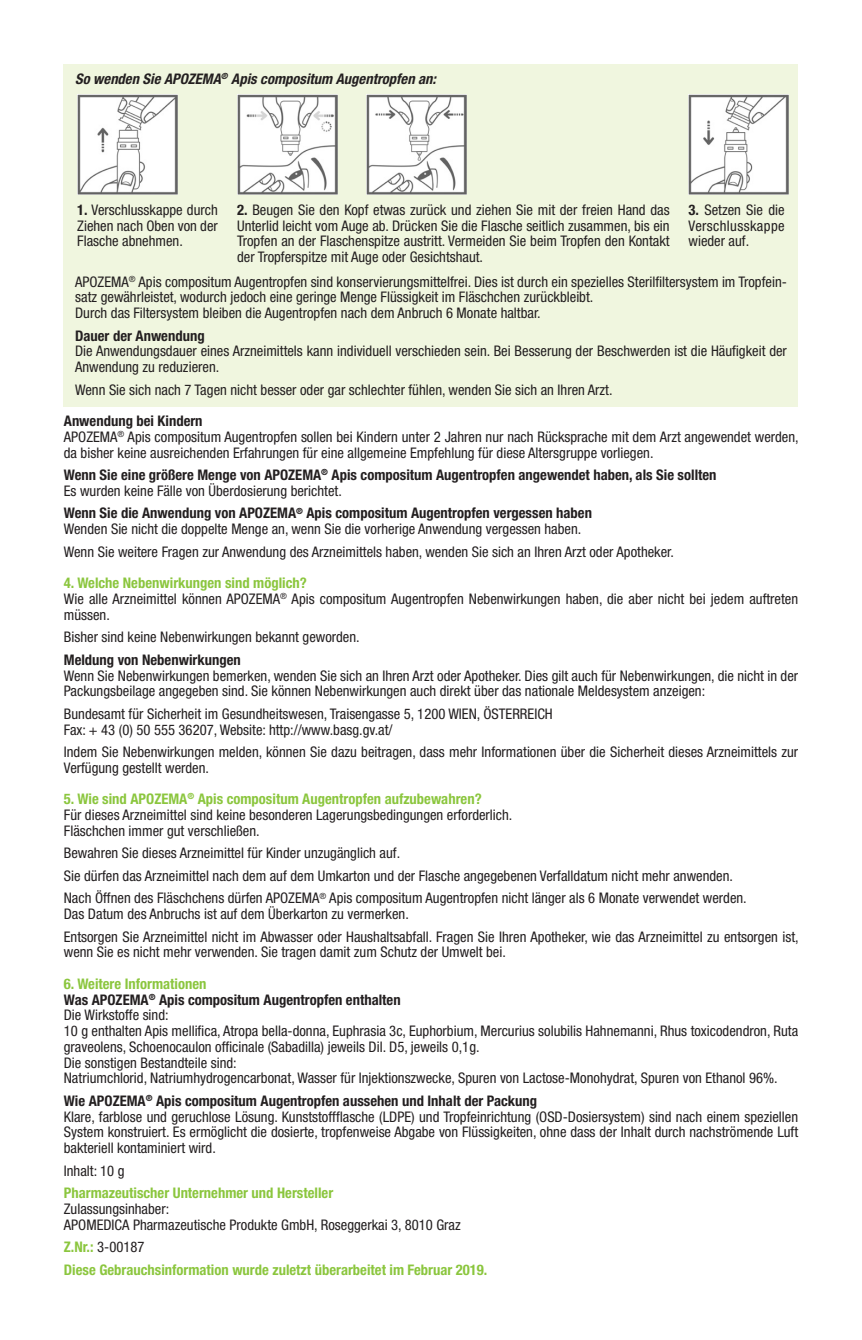
<style>
.page{position:relative;width:862px;height:1340px;background:#fff}
.page>*{position:absolute;margin:0;border:0;box-sizing:border-box;transform-origin:0 0}
.t1{font:condensed 14.62px/15.8px "Helvetica Neue LT Std";color:#231f20}
.t2{font:700 condensed 14.62px/15.8px "Helvetica Neue LT Std";color:#231f20}
.t3{font:700 condensed 14.62px/22.5px "Helvetica Neue LT Std";color:#8bc63e}
.t4{font:italic 700 condensed 14.62px "Helvetica Neue LT Std";color:#231f20}
.s1{font-weight:700}
.s2{font-weight:400}
.s3{font-weight:700;color:#8bc63e}
.s4{font-weight:400;color:#231f20}
</style>
<div class="page">
<div style="left:64px;top:64px;width:733px;height:342px;background:#f0f6df"></div>
<img style="left:77px;top:95px;width:100px;height:100px">
<img style="left:237px;top:95px;width:100px;height:100px">
<img style="left:366px;top:95px;width:100px;height:100px">
<img style="left:688px;top:95px;width:100px;height:100px">
<p class="t4" style="left:75px;top:70px;width:362px">So wenden Sie APOZEMA<sup>®</sup> Apis compositum Augentropfen an:</p>
<p class="t1" style="left:77px;top:202px;width:142px;text-align:justify"><span class="s1">1.</span> Verschlusskappe durch Ziehen nach Oben von der Flasche abnehmen.</p>
<p class="t1" style="left:237px;top:202px;width:434px;text-align:justify"><span class="s1">2.</span> Beugen Sie den Kopf etwas zurück und ziehen Sie mit der freien Hand das Unterlid leicht vom Auge ab. Drücken Sie die Flasche seitlich zusammen, bis ein Tropfen an der Flaschenspitze austritt. Vermeiden Sie beim Tropfen den Kontakt der Tropferspitze mit Auge oder Gesichtshaut.</p>
<p class="t1" style="left:688px;top:202px;width:98px;text-align:justify"><span class="s1">3.</span> Setzen Sie die Verschlusskappe wieder auf.</p>
<p class="t1" style="left:75px;top:273px;width:713px">APOZEMA<sup>®</sup> Apis compositum Augentropfen sind konservierungsmittelfrei. Dies ist durch ein spezielles Sterilfiltersystem im Tropfein&shy;satz gewährleistet, wodurch jedoch eine geringe Menge Flüssigkeit im Fläschchen zurückbleibt.<br>Durch das Filtersystem bleiben die Augentropfen nach dem Anbruch 6 Monate haltbar.</p>
<p class="t2" style="left:75px;top:327px;width:131px">Dauer der Anwendung</p>
<p class="t1" style="left:75px;top:343px;width:713px">Die Anwendungsdauer eines Arzneimittels kann individuell verschieden sein. Bei Besserung der Beschwerden ist die Häufigkeit der<br>Anwendung zu reduzieren.</p>
<p class="t1" style="left:75px;top:381px;width:538px">Wenn Sie sich nach 7 Tagen nicht besser oder gar schlechter fühlen, wenden Sie sich an Ihren Arzt.</p>
<p class="t1" style="left:64px;top:413px;width:736px"><span class="s1">Anwendung bei Kindern<br></span>APOZEMA<sup>®</sup> Apis compositum Augentropfen sollen bei Kindern unter 2 Jahren nur nach Rücksprache mit dem Arzt angewendet werden, da bisher keine ausreichenden Erfahrungen für eine allgemeine Empfehlung für diese Altersgruppe vorliegen.</p>
<p class="t2" style="left:64px;top:467px;width:654px">Wenn Sie eine größere Menge von APOZEMA<sup>®</sup> Apis compositum Augentropfen angewendet haben, als Sie sollten<br><span class="s2">Es wurden keine Fälle von Überdosierung berichtet.</span></p>
<p class="t1" style="left:64px;top:505px;width:529px"><span class="s1">Wenn Sie die Anwendung von APOZEMA</span><sup>®</sup> <span class="s1">Apis compositum Augentropfen vergessen haben<br></span>Wenden Sie nicht die doppelte Menge an, wenn Sie die vorherige Anwendung vergessen haben.</p>
<p class="t1" style="left:64px;top:543px;width:611px">Wenn Sie weitere Fragen zur Anwendung des Arzneimittels haben, wenden Sie sich an Ihren Arzt oder Apotheker.</p>
<p class="t1" style="left:64px;top:575px;width:735px"><span class="s3">4. Welche Nebenwirkungen sind möglich?<br></span>Wie alle Arzneimittel können APOZEMA<sup>®</sup> Apis compositum Augentropfen Nebenwirkungen haben, die aber nicht bei jedem auftreten müssen.</p>
<p class="t1" style="left:64px;top:629px;width:297px">Bisher sind keine Nebenwirkungen bekannt geworden.</p>
<p class="t2" style="left:64px;top:651px;width:178px">Meldung von Nebenwirkungen</p>
<p class="t1" style="left:64px;top:667px;width:735px">Wenn Sie Nebenwirkungen bemerken, wenden Sie sich an Ihren Arzt oder Apotheker. Dies gilt auch für Nebenwirkungen, die nicht in der<br>Packungsbeilage angegeben sind. Sie können Nebenwirkungen auch direkt über das nationale Meldesystem anzeigen:</p>
<p class="t1" style="left:64px;top:705px;width:490px">Bundesamt für Sicherheit im Gesundheitswesen, Traisengasse 5, 1200 WIEN, ÖSTERREICH<br>Fax: + 43 (0) 50 555 36207, Website: http://www.basg.gv.at/</p>
<p class="t1" style="left:64px;top:744px;width:735px">Indem Sie Nebenwirkungen melden, können Sie dazu beitragen, dass mehr Informationen über die Sicherheit dieses Arzneimittels zur<br>Verfügung gestellt werden.</p>
<p class="t1" style="left:64px;top:791px;width:450px"><span class="s3">5. Wie sind APOZEMA</span><sup>®</sup> <span class="s3">Apis compositum Augentropfen aufzubewahren?<br></span>Für dieses Arzneimittel sind keine besonderen Lagerungsbedingungen erforderlich.<br>Fläschchen immer gut verschließen.</p>
<p class="t1" style="left:64px;top:841px;width:684px;line-height:22.5px">Bewahren Sie dieses Arzneimittel für Kinder unzugänglich auf.<br>Sie dürfen das Arzneimittel nach dem auf dem Umkarton und der Flasche angegebenen Verfalldatum nicht mehr anwenden.<br>Nach Öffnen des Fläschchens dürfen APOZEMA<sup>®</sup> Apis compositum Augentropfen nicht länger als 6 Monate verwendet werden.</p>
<p class="t1" style="left:64px;top:902px;width:736px;line-height:22.5px">Das Datum des Anbruchs ist auf dem Überkarton zu vermerken.<br>Entsorgen Sie Arzneimittel nicht im Abwasser oder Haushaltsabfall. Fragen Sie Ihren Apotheker, wie das Arzneimittel zu entsorgen ist,</p>
<p class="t1" style="left:64px;top:944px;width:443px">wenn Sie es nicht mehr verwenden. Sie tragen damit zum Schutz der Umwelt bei.</p>
<p class="t1" style="left:64px;top:975px;width:735px"><span class="s3">6. Weitere Informationen<br></span><span class="s1">Was APOZEMA</span><sup>®</sup> <span class="s1">Apis compositum Augentropfen enthalten<br></span>Die Wirkstoffe sind:<br>10 g enthalten Apis mellifica, Atropa bella-donna, Euphrasia 3c, Euphorbium, Mercurius solubilis Hahnemanni, Rhus toxicodendron, Ruta graveolens, Schoenocaulon officinale (Sabadilla) jeweils Dil. D5, jeweils 0,1g.<br>Die sonstigen Bestandteile sind:<br>Natriumchlorid, Natriumhydrogencarbonat, Wasser für Injektionszwecke, Spuren von Lactose-Monohydrat, Spuren von Ethanol 96%.</p>
<p class="t1" style="left:64px;top:1092px;width:735px"><span class="s1">Wie APOZEMA</span><sup>®</sup> <span class="s1">Apis compositum Augentropfen aussehen und Inhalt der Packung<br></span>Klare, farblose und geruchlose Lösung. Kunststoffflasche (LDPE) und Tropfeinrichtung (OSD-Dosiersystem) sind nach einem speziellen System konstruiert. Es ermöglicht die dosierte, tropfenweise Abgabe von Flüssigkeiten, ohne dass der Inhalt durch nachströmende Luft bakteriell kontaminiert wird.</p>
<p class="t1" style="left:64px;top:1162px;width:62px">Inhalt: 10 g</p>
<p class="t3" style="left:64px;top:1181px;width:271px">Pharmazeutischer Unternehmer und Hersteller</p>
<p class="t1" style="left:64px;top:1200px;width:398px">Zulassungsinhaber:<br>APOMEDICA Pharmazeutische Produkte GmbH, Roseggerkai 3, 8010 Graz</p>
<p class="t3" style="left:64px;top:1235px;width:425px">Z.Nr.: <span class="s4">3-00187<br></span>Diese Gebrauchsinformation wurde zuletzt überarbeitet im Februar 2019.</p>
</div>
